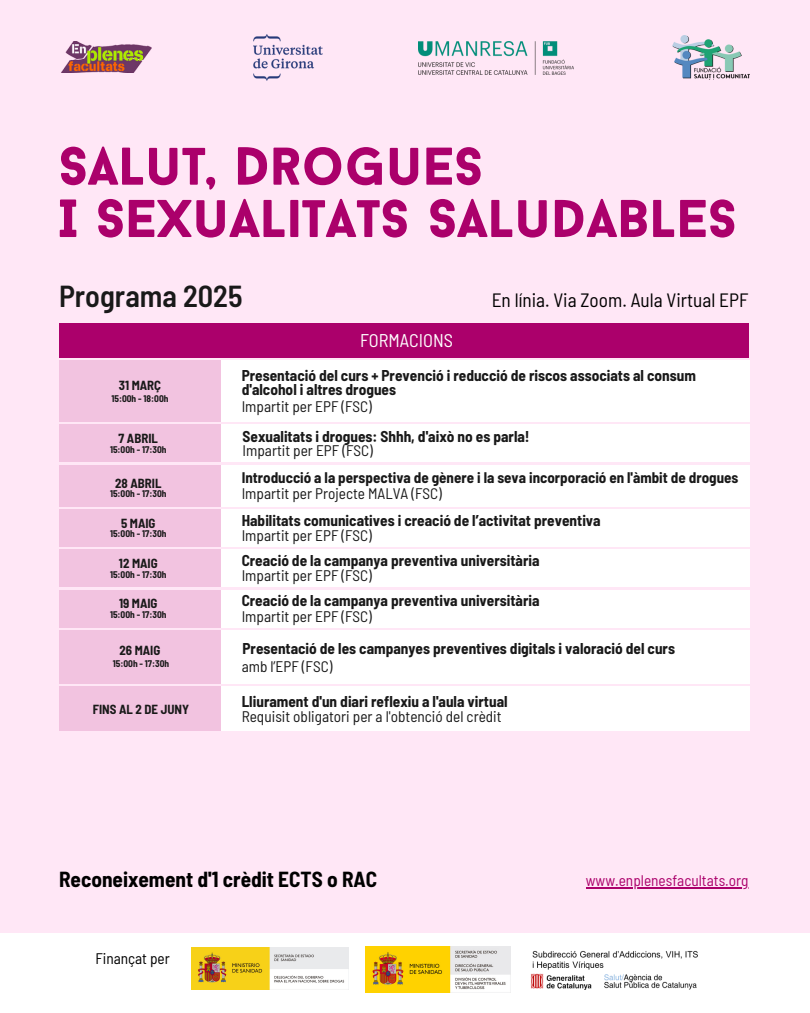
<style>
.page{position:relative;width:810px;height:1013px;background:#fff}
.page>*{position:absolute;margin:0;border:0;box-sizing:border-box;transform-origin:0 0}
.t1{font:900 53.6px/52.3px "Baron Neue";color:#ab006b}
.t2{font:600 semi-condensed 30.3px "Barlow";color:#191919}
.t3{font:700 semi-condensed 21.3px "Barlow";color:#000}
.t4{font:semi-condensed 19.3px "Barlow";color:#000}
.t5{font:semi-condensed 18.4px "Barlow";color:#fff}
.t6{font:700 semi-condensed 15.3px/14.2px "Barlow";color:#191919}
.t7{font:semi-condensed 15.3px "Barlow";color:#191919}
.t8{font:semi-condensed 15.3px "Barlow";color:#ab006b}
.t9{font:semi-condensed 15.3px "Barlow";color:#000}
.t10{font:700 semi-condensed 15px "Barlow";color:#191919}
.t11{font:700 semi-condensed 12.9px "Barlow";color:#191919}
.t12{font:700 semi-condensed 9.4px "Barlow";color:#191919}
</style>
<div class="page">
<div style="left:0;top:0;width:810px;height:1012px;background:#ffe7f6"></div>
<div style="left:59px;top:630px;width:162px;height:54px;background:#f2c3e0"></div>
<div style="left:221px;top:630px;width:528px;height:54px;background:#fff"></div>
<div style="left:221px;top:508px;width:528px;height:38px;background:#fff"></div>
<div style="left:59px;top:508px;width:162px;height:38px;background:#f2c3e0"></div>
<div style="left:221px;top:549px;width:528px;height:38px;background:#fff"></div>
<div style="left:59px;top:549px;width:162px;height:38px;background:#f2c3e0"></div>
<div style="left:221px;top:589px;width:528px;height:38px;background:#fff"></div>
<div style="left:59px;top:589px;width:162px;height:38px;background:#f2c3e0"></div>
<div style="left:59px;top:323px;width:689px;height:34px;background:#ab006b"></div>
<div style="left:59px;top:360px;width:162px;height:62px;background:#f2c3e0"></div>
<div style="left:221px;top:360px;width:528px;height:62px;background:#fff"></div>
<div style="left:221px;top:465px;width:528px;height:41px;background:#fff"></div>
<div style="left:59px;top:465px;width:162px;height:41px;background:#f2c3e0"></div>
<div style="left:221px;top:424px;width:528px;height:38px;background:#fff"></div>
<div style="left:59px;top:424px;width:162px;height:38px;background:#f2c3e0"></div>
<div style="left:59px;top:686px;width:162px;height:45px;background:#f2c3e0"></div>
<div style="left:221px;top:686px;width:528px;height:45px;background:#fff"></div>
<div style="left:0;top:933px;width:810px;height:79px;background:#fff"></div>
<img style="left:61px;top:42px;width:91px;height:31px">
<img style="left:672px;top:36px;width:78px;height:43px">
<hr style="left:586px;top:887px;width:162px;height:1px;background:#ab006b">
<img style="left:366px;top:946px;width:144px;height:46px">
<img style="left:191px;top:947px;width:157px;height:42px">
<img style="left:530px;top:950px;width:168px;height:39px">
<img style="left:418px;top:42px;width:156px;height:33px">
<img style="left:253px;top:34px;width:69px;height:47px">
<p class="t1" style="left:59px;top:145px;width:680px">SALUT, DROGUES<br>I SEXUALITATS SALUDABLES</p>
<p class="t2" style="left:59px;top:276px;width:185px">Programa 2025</p>
<p class="t4" style="left:492px;top:288px;width:258px">En línia. Via Zoom. Aula Virtual EPF</p>
<p class="t11" style="left:119px;top:377px;width:44px">31 MARÇ</p>
<p class="t12" style="left:111px;top:392px;width:59px">15:00h - 18:00h</p>
<p class="t11" style="left:119px;top:430px;width:41px">7 ABRIL</p>
<p class="t12" style="left:110px;top:443px;width:58px">15:00h - 17:30h</p>
<p class="t11" style="left:115px;top:475px;width:48px">28 ABRIL</p>
<p class="t12" style="left:110px;top:488px;width:58px">15:00h - 17:30h</p>
<p class="t5" style="left:360px;top:328px;width:95px">FORMACIONS</p>
<p class="t6" style="left:242px;top:367px;width:456px">Presentació del curs + Prevenció i reducció de riscos associats al consum d'alcohol i altres drogues</p>
<p class="t7" style="left:242px;top:397px;width:132px">Impartit per EPF (FSC)</p>
<p class="t6" style="left:243px;top:429px;width:289px">Sexualitats i drogues: Shhh, d'això no es parla!</p>
<p class="t7" style="left:243px;top:440px;width:132px">Impartit per EPF (FSC)</p>
<p class="t10" style="left:242px;top:468px;width:498px">Introducció a la perspectiva de gènere i la seva incorporació en l'àmbit de drogues</p>
<p class="t7" style="left:242px;top:483px;width:202px">Impartit per Projecte MALVA (FSC)</p>
<h1 class="t6" style="left:242px;top:512px;width:361px">Habilitats comunicatives i creació de l’activitat preventiva</h1>
<h5 class="t11" style="left:121px;top:515px;width:36px">5 MAIG</h5>
<h2 class="t12" style="left:110px;top:528px;width:58px">15:00h - 17:30h</h2>
<h4 class="t7" style="left:242px;top:525px;width:132px">Impartit per EPF (FSC)</h4>
<p class="t6" style="left:242px;top:553px;width:299px">Creació de la campanya preventiva universitària</p>
<p class="t11" style="left:119px;top:555px;width:40px">12 MAIG</p>
<p class="t12" style="left:110px;top:568px;width:58px">15:00h - 17:30h</p>
<h6 class="t7" style="left:242px;top:565px;width:132px">Impartit per EPF (FSC)</h6>
<p class="t6" style="left:242px;top:593px;width:299px">Creació de la campanya preventiva universitària</p>
<p class="t11" style="left:119px;top:595px;width:40px">19 MAIG</p>
<p class="t12" style="left:110px;top:608px;width:58px">15:00h - 17:30h</p>
<p class="t7" style="left:242px;top:606px;width:132px">Impartit per EPF (FSC)</p>
<p class="t11" style="left:120px;top:642px;width:42px">26 MAIG</p>
<p class="t6" style="left:242px;top:640px;width:434px">Presentació de les campanyes preventives digitals i valoració del curs</p>
<p class="t12" style="left:113px;top:657px;width:58px">15:00h - 17:30h</p>
<p class="t7" style="left:242px;top:656px;width:92px">amb l’EPF (FSC)</p>
<p class="t11" style="left:93px;top:700px;width:98px">FINS AL 2 DE JUNY</p>
<p class="t6" style="left:242px;top:694px;width:267px">Lliurament d'un diari reflexiu a l'aula virtual</p>
<p class="t7" style="left:242px;top:706px;width:261px">Requisit obligatori per a l'obtenció del crèdit</p>
<p class="t3" style="left:59px;top:865px;width:320px">Reconeixement d'1 crèdit ECTS o RAC</p>
<p class="t8" style="left:586px;top:870px;width:164px">www.enplenesfacultats.org</p>
<p class="t9" style="left:95px;top:948px;width:76px">Finançat per</p>
</div>
